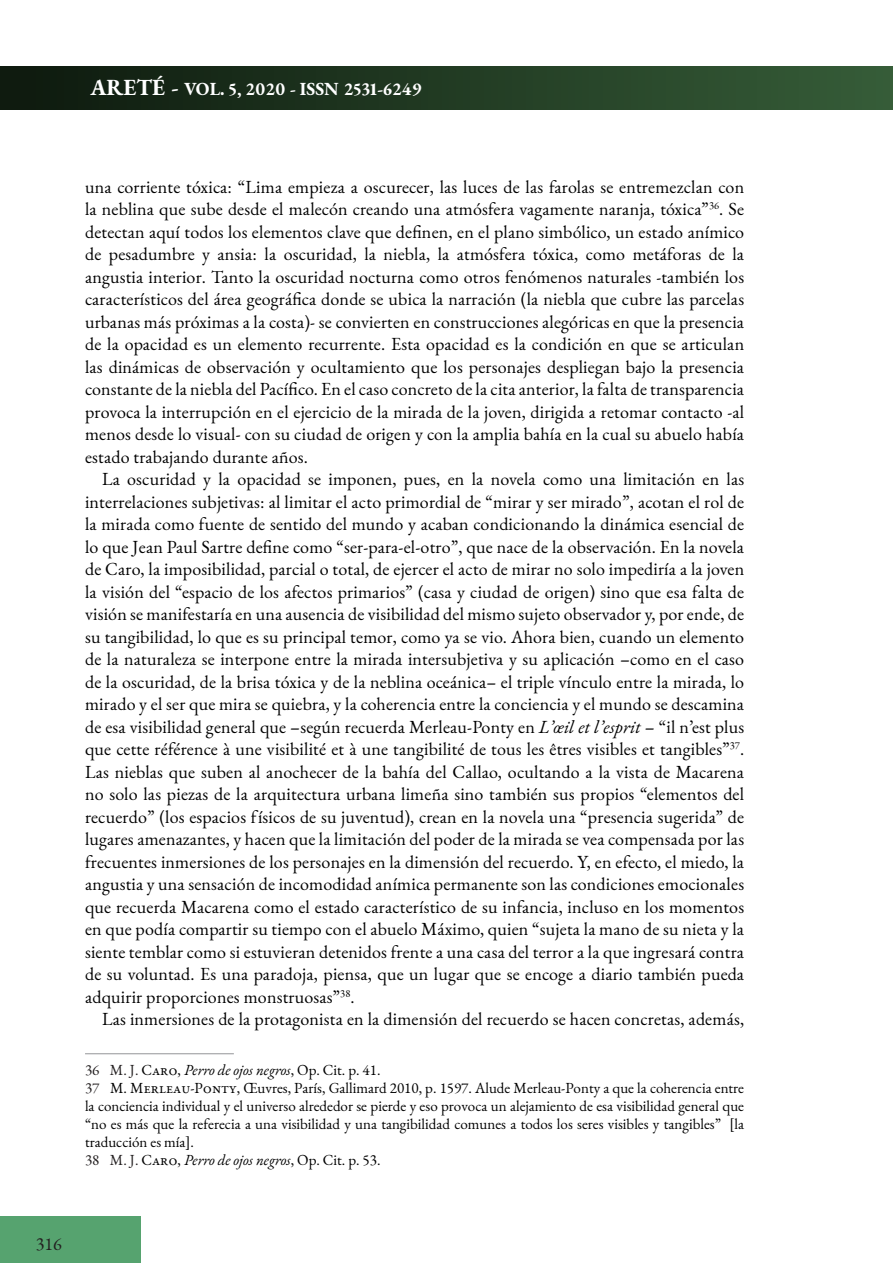
<style>
.page{position:relative;width:893px;height:1263px;background:#fff}
.page>*{position:absolute;margin:0;border:0;box-sizing:border-box;transform-origin:0 0}
.testo{font:18px/22.5px "EB Garamond";letter-spacing:.01em;color:#000;text-align:justify}
.t1{font:700 18px "EB Garamond";color:#fff}
.t2{font:18px "EB Garamond";color:#231f20}
.Note{font:15px/18px "EB Garamond";color:#000;text-align:justify}
.s1{font-size:22.5px}
.s2{font-style:italic}
.s3{color:#231f20}
</style>
<div class="page">
<div style="left:0;top:1217px;width:140px;height:46px;background:#56a36f"></div>
<div style="left:0;top:67px;width:893px;height:42px;background:linear-gradient(to right,#0d190e,#365d38)"></div>
<hr style="left:85px;top:1053px;width:149px;height:1px;background:#939598">
<p class="t1" style="left:91px;top:77px;width:333px"><span class="s1">ARETÉ -</span> VOL. 5, 2020 - ISSN 2531-6249</p>
<p class="testo" style="left:85px;top:175px;width:661px">una corriente tóxica: “Lima empieza a oscurecer, las luces de las farolas se entremezclan con la neblina que sube desde el malecón creando una atmósfera vagamente naranja, tóxica”<sup>36</sup>. Se detectan aquí todos los elementos clave que definen, en el plano simbólico, un estado anímico de pesadumbre y ansia: la oscuridad, la niebla, la atmósfera tóxica, como metáforas de la angustia interior. Tanto la oscuridad nocturna como otros fenómenos naturales -también los característicos del área geográfica donde se ubica la narración (la niebla que cubre las parcelas urbanas más próximas a la costa)- se convierten en construcciones alegóricas en que la presencia de la opacidad es un elemento recurrente. Esta opacidad es la condición en que se articulan las dinámicas de observación y ocultamiento que los personajes despliegan bajo la presencia constante de la niebla del Pacífico. En el caso concreto de la cita anterior, la falta de transparencia provoca la interrupción en el ejercicio de la mirada de la joven, dirigida a retomar contacto -al menos desde lo visual- con su ciudad de origen y con la amplia bahía en la cual su abuelo había estado trabajando durante años.</p>
<p class="testo" style="left:85px;top:468px;width:661px;text-indent:17px">La oscuridad y la opacidad se imponen, pues, en la novela como una limitación en las interrelaciones subjetivas: al limitar el acto primordial de “mirar y ser mirado”, acotan el rol de la mirada como fuente de sentido del mundo y acaban condicionando la dinámica esencial de lo que Jean Paul Sartre define como “ser-para-el-otro”, que nace de la observación. En la novela de Caro, la imposibilidad, parcial o total, de ejercer el acto de mirar no solo impediría a la joven la visión del “espacio de los afectos primarios” (casa y ciudad de origen) sino que esa falta de visión se manifestaría en una ausencia de visibilidad del mismo sujeto observador y, por ende, de su tangibilidad, lo que es su principal temor, como ya se vio. Ahora bien, cuando un elemento de la naturaleza se interpone entre la mirada intersubjetiva y su aplicación –como en el caso de la oscuridad, de la brisa tóxica y de la neblina oceánica– el triple vínculo entre la mirada, lo mirado y el ser que mira se quiebra, y la coherencia entre la conciencia y el mundo se descamina de esa visibilidad general que –según recuerda Merleau-Ponty en <span class="s2">L’œil et l’esprit</span> – “il n’est plus que cette référence à une visibilité et à une tangibilité de tous les êtres visibles et tangibles”<sup>37</sup>.<br>Las nieblas que suben al anochecer de la bahía del Callao, ocultando a la vista de Macarena no solo las piezas de la arquitectura urbana limeña sino también sus propios “elementos del recuerdo” (los espacios físicos de su juventud), crean en la novela una “presencia sugerida” de lugares amenazantes, y hacen que la limitación del poder de la mirada se vea compensada por las frecuentes inmersiones de los personajes en la dimensión del recuerdo. Y, en efecto, el miedo, la angustia y una sensación de incomodidad anímica permanente son las condiciones emocionales que recuerda Macarena como el estado característico de su infancia, incluso en los momentos en que podía compartir su tiempo con el abuelo Máximo, quien “sujeta la mano de su nieta y la siente temblar como si estuvieran detenidos frente a una casa del terror a la que ingresará contra de su voluntad. Es una paradoja, piensa, que un lugar que se encoge a diario también pueda adquirir proporciones monstruosas”<sup>38</sup>.</p>
<p class="testo" style="left:102px;top:1008px;width:644px">Las inmersiones de la protagonista en la dimensión del recuerdo se hacen concretas, además,</p>
<p class="Note" style="left:85px;top:1061px;width:297px"><span class="s3">36 M. J.</span> Caro, <span class="s2">Perro de ojos negros</span>, Op. Cit. p. 41.</p>
<p class="Note" style="left:85px;top:1079px;width:661px"><span class="s3">37</span> M. Merleau-Ponty, Œuvres, París, Gallimard 2010, p. 1597. Alude Merleau-Ponty a que la coherencia entre la conciencia individual y el universo alrededor se pierde y eso provoca un alejamiento de esa visibilidad general que “no es más que la referecia a una visibilidad y una tangibilidad comunes a todos los seres visibles y tangibles” [la traducción es mía].</p>
<p class="Note" style="left:85px;top:1151px;width:297px"><span class="s3">38 M. J.</span> Caro, <span class="s2">Perro de ojos negros</span>, Op. Cit. p. 53.</p>
<p class="t2" style="left:36px;top:1232px;width:27px">316</p>
</div>
